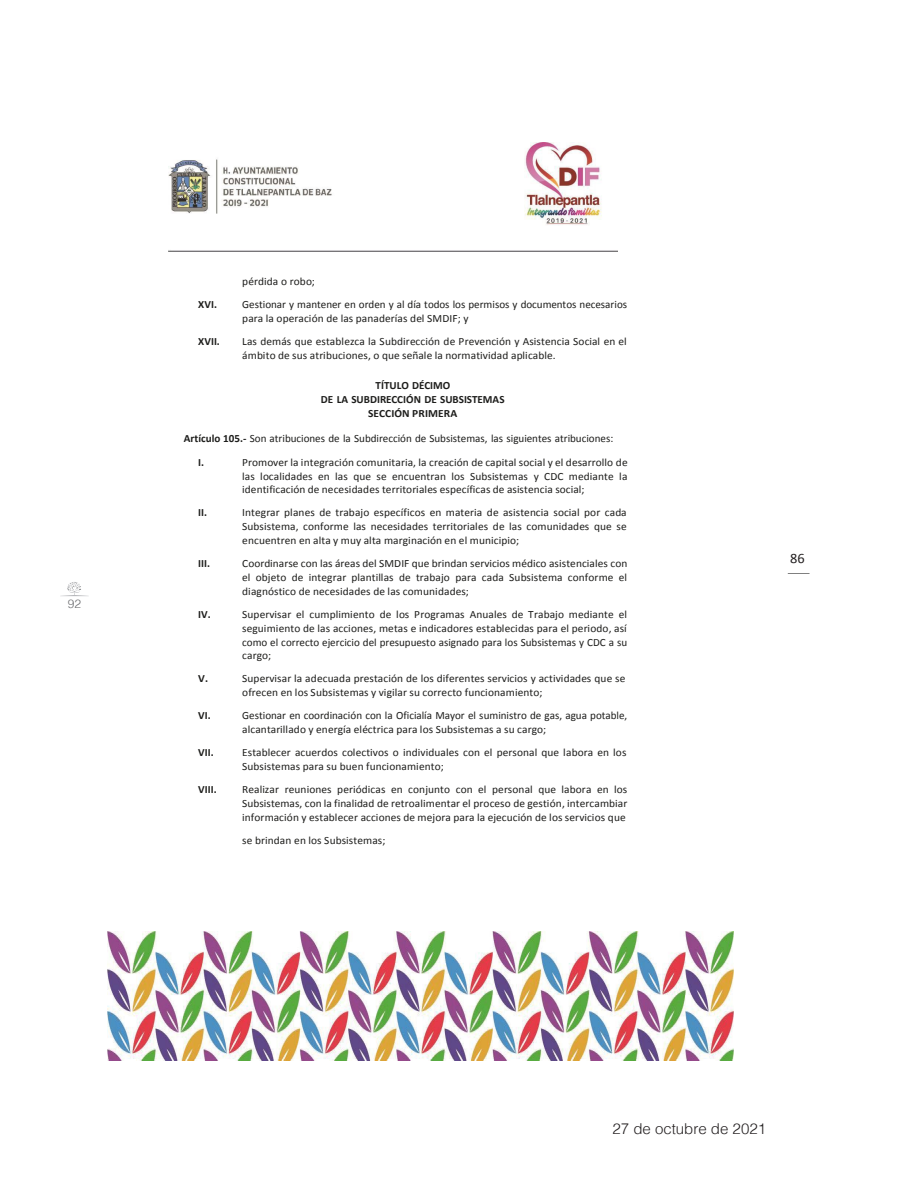
<style>
.page{position:relative;width:915px;height:1191px;background:#fff}
.page>*{position:absolute;margin:0;border:0;box-sizing:border-box;transform-origin:0 0}
.t1{font:300 15px "Helvetica";color:#231f20}
.t2{font:14.4px "Calibri";color:#231f20}
.t3{font:300 12px "Helvetica";color:#6c6d70}
.t4{font:11.1px/13.6px "Calibri";letter-spacing:.005em;color:#1d1d1b}
.t5{font:700 11.1px/13.6px "Calibri";color:#1d1d1b;text-align:center}
.s1{font-weight:700}
</style>
<div class="page">
<svg style="left:61px;top:582px;width:27px;height:14px"></svg>
<img style="left:168px;top:142px;width:449px;height:110px">
<img style="left:108px;top:931px;width:625px;height:129px">
<p class="t3" style="left:68px;top:593px;width:15px">92</p>
<p class="t4" style="left:242px;top:274px;width:74px">pérdida o robo;</p>
<p class="t5" style="left:198px;top:297px;width:20px">XVI.</p>
<p class="t4" style="left:242px;top:297px;width:386px">Gestionar y mantener en orden y al día todos los permisos y documentos necesarios para la operación de las panaderías del SMDIF; y</p>
<p class="t5" style="left:198px;top:334px;width:23px">XVII.</p>
<p class="t4" style="left:242px;top:334px;width:386px">Las demás que establezca la Subdirección de Prevención y Asistencia Social en el ámbito de sus atribuciones, o que señale la normatividad aplicable.</p>
<p class="t5" style="left:321px;top:378px;width:185px">TÍTULO DÉCIMO<br>DE LA SUBDIRECCIÓN DE SUBSISTEMAS</p>
<p class="t5" style="left:368px;top:407px;width:91px">SECCIÓN PRIMERA</p>
<p class="t4" style="left:184px;top:431px;width:431px"><span class="s1">Artículo 105.-</span> Son atribuciones de la Subdirección de Subsistemas, las siguientes atribuciones:</p>
<p class="t5" style="left:198px;top:455px;width:7px">I.</p>
<p class="t4" style="left:242px;top:455px;width:387px;text-align:justify">Promover la integración comunitaria, la creación de capital social y el desarrollo de las localidades en las que se encuentran los Subsistemas y CDC mediante la identificación de necesidades territoriales específicas de asistencia social;</p>
<p class="t5" style="left:198px;top:506px;width:10px">II.</p>
<p class="t4" style="left:242px;top:506px;width:386px;text-align:justify">Integrar planes de trabajo específicos en materia de asistencia social por cada Subsistema, conforme las necesidades territoriales de las comunidades que se encuentren en alta y muy alta marginación en el municipio;</p>
<p class="t5" style="left:198px;top:556px;width:13px">III.</p>
<p class="t4" style="left:242px;top:556px;width:386px;text-align:justify">Coordinarse con las áreas del SMDIF que brindan servicios médico asistenciales con el objeto de integrar plantillas de trabajo para cada Subsistema conforme el diagnóstico de necesidades de las comunidades;</p>
<p class="t5" style="left:198px;top:607px;width:14px">IV.</p>
<p class="t4" style="left:242px;top:607px;width:386px;text-align:justify">Supervisar el cumplimiento de los Programas Anuales de Trabajo mediante el seguimiento de las acciones, metas e indicadores establecidas para el periodo, así como el correcto ejercicio del presupuesto asignado para los Subsistemas y CDC a su cargo;</p>
<p class="t5" style="left:198px;top:671px;width:11px">V.</p>
<p class="t4" style="left:242px;top:671px;width:384px">Supervisar la adecuada prestación de los diferentes servicios y actividades que se ofrecen en los Subsistemas y vigilar su correcto funcionamiento;</p>
<p class="t5" style="left:198px;top:709px;width:14px">VI.</p>
<p class="t4" style="left:242px;top:709px;width:386px">Gestionar en coordinación con la Oficialía Mayor el suministro de gas, agua potable, alcantarillado y energía eléctrica para los Subsistemas a su cargo;</p>
<p class="t5" style="left:198px;top:745px;width:17px">VII.</p>
<p class="t4" style="left:242px;top:745px;width:385px">Establecer acuerdos colectivos o individuales con el personal que labora en los<br>Subsistemas para su buen funcionamiento;</p>
<p class="t5" style="left:198px;top:783px;width:20px">VIII.</p>
<p class="t4" style="left:242px;top:783px;width:386px;text-align:justify">Realizar reuniones periódicas en conjunto con el personal que labora en los Subsistemas, con la finalidad de retroalimentar el proceso de gestión, intercambiar información y establecer acciones de mejora para la ejecución de los servicios que</p>
<p class="t4" style="left:242px;top:833px;width:145px">se brindan en los Subsistemas;</p>
<p class="t2" style="left:789px;top:549px;width:16px">86</p>
<h1 class="t1" style="left:612px;top:1115px;width:155px">27 de octubre de 2021</h1>
</div>
